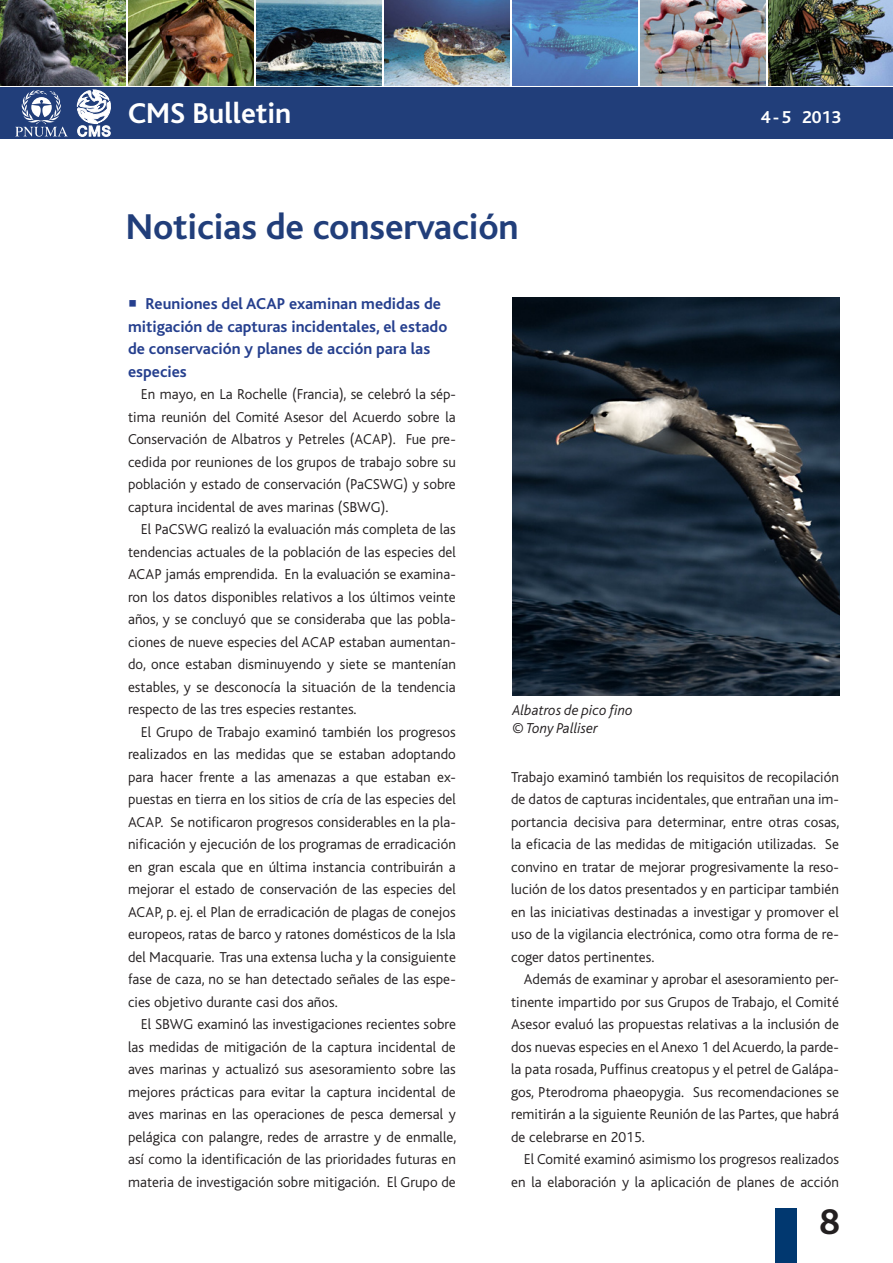
<style>
.page{position:relative;width:893px;height:1263px;background:#fff}
.page>*{position:absolute;margin:0;border:0;box-sizing:border-box;transform-origin:0 0}
.t1{font:700 37.5px "Bliss";letter-spacing:-.005em;color:#213e7a}
.t2{font:700 37.5px "Bliss";color:#231f20}
.t3{font:700 30px "Bliss";color:#fff}
.t4{font:700 18px "Bliss";color:#fff}
.U2_CMS_Newsletter{font:700 16.5px/22.5px "Bliss";color:#253f8e}
.Body_CMS_Newsletter{font:300 15px/22.5px "Bliss";color:#231f20;text-align:justify}
.Bulletin_French_BU_1{font:italic 300 15px/18px "Bliss";color:#231f20}
.s1{font-family:"Minion Pro";font-weight:400;font-size:22.5px}
</style>
<div class="page">
<div style="left:776px;top:1209px;width:21px;height:54px;background:#013870"></div>
<img style="left:128px;top:0;width:126px;height:85px">
<img style="left:0;top:0;width:125px;height:85px">
<img style="left:640px;top:0;width:126px;height:85px">
<img style="left:256px;top:0;width:126px;height:85px">
<img style="left:384px;top:0;width:126px;height:85px">
<img style="left:512px;top:0;width:126px;height:85px">
<img style="left:768px;top:0;width:125px;height:85px">
<div style="left:0;top:88px;width:893px;height:51px;background:#213e7a"></div>
<svg style="left:77px;top:90px;width:34px;height:47px"></svg>
<svg style="left:15px;top:90px;width:53px;height:47px"></svg>
<img style="left:512px;top:298px;width:328px;height:397px">
<h2 class="t3" style="left:128px;top:98px;width:165px">CMS Bulletin</h2>
<p class="t4" style="left:761px;top:108px;width:82px">4-5 2013</p>
<h1 class="t1" style="left:126px;top:207px;width:394px">Noticias de conservación</h1>
<p class="U2_CMS_Newsletter" style="left:128px;top:293px;width:321px"><span class="s1">■</span> Reuniones del ACAP examinan medidas de mitigación de capturas incidentales, el estado de conservación y planes de acción para las especies</p>
<p class="Body_CMS_Newsletter" style="left:128px;top:383px;width:329px;text-indent:13px">En mayo, en La Rochelle (Francia), se celebró la sép&shy;tima reunión del Comité Asesor del Acuerdo sobre la Conservación de Albatros y Petreles (ACAP). Fue pre&shy;cedida por reuniones de los grupos de trabajo sobre su población y estado de conservación (PaCSWG) y sobre captura incidental de aves marinas (SBWG).</p>
<p class="Body_CMS_Newsletter" style="left:128px;top:518px;width:329px;text-indent:13px">El PaCSWG realizó la evaluación más completa de las tendencias actuales de la población de las especies del ACAP jamás emprendida. En la evaluación se examina&shy;ron los datos disponibles relativos a los últimos veinte años, y se concluyó que se consideraba que las pobla&shy;ciones de nueve especies del ACAP estaban aumentan&shy;do, once estaban disminuyendo y siete se mantenían estables, y se desconocía la situación de la tendencia respecto de las tres especies restantes.</p>
<p class="Body_CMS_Newsletter" style="left:128px;top:721px;width:329px;text-indent:13px">El Grupo de Trabajo examinó también los progresos realizados en las medidas que se estaban adoptando para hacer frente a las amenazas a que estaban ex&shy;puestas en tierra en los sitios de cría de las especies del ACAP. Se notificaron progresos considerables en la pla&shy;nificación y ejecución de los programas de erradicación en gran escala que en última instancia contribuirán a mejorar el estado de conservación de las especies del ACAP, p. ej. el Plan de erradicación de plagas de conejos europeos, ratas de barco y ratones domésticos de la Isla del Macquarie. Tras una extensa lucha y la consiguiente fase de caza, no se han detectado señales de las espe&shy;cies objetivo durante casi dos años.</p>
<p class="Body_CMS_Newsletter" style="left:128px;top:1013px;width:330px;text-indent:13px">El SBWG examinó las investigaciones recientes sobre las medidas de mitigación de la captura incidental de aves marinas y actualizó sus asesoramiento sobre las mejores prácticas para evitar la captura incidental de aves marinas en las operaciones de pesca demersal y pelágica con palangre, redes de arrastre y de enmalle, así como la identificación de las prioridades futuras en materia de investigación sobre mitigación. El Grupo de</p>
<p class="Bulletin_French_BU_1" style="left:512px;top:702px;width:122px">Albatros de pico fino © Tony Palliser</p>
<p class="Body_CMS_Newsletter" style="left:511px;top:766px;width:330px">Trabajo examinó también los requisitos de recopilación de datos de capturas incidentales, que entrañan una im&shy;portancia decisiva para determinar, entre otras cosas, la eficacia de las medidas de mitigación utilizadas. Se convino en tratar de mejorar progresivamente la reso&shy;lución de los datos presentados y en participar también en las iniciativas destinadas a investigar y promover el uso de la vigilancia electrónica, como otra forma de re&shy;coger datos pertinentes.</p>
<p class="Body_CMS_Newsletter" style="left:511px;top:968px;width:329px;text-indent:13px">Además de examinar y aprobar el asesoramiento per&shy;tinente impartido por sus Grupos de Trabajo, el Comité Asesor evaluó las propuestas relativas a la inclusión de dos nuevas especies en el Anexo 1 del Acuerdo, la parde&shy;la pata rosada, Puffinus creatopus y el petrel de Galápa&shy;gos, Pterodroma phaeopygia. Sus recomendaciones se remitirán a la siguiente Reunión de las Partes, que habrá de celebrarse en 2015.</p>
<p class="Body_CMS_Newsletter" style="left:511px;top:1148px;width:329px;text-align:right">El Comité examinó asimismo los progresos realizados en la elaboración y la aplicación de planes de acción</p>
<h1 class="t2" style="left:819px;top:1202px;width:22px">8</h1>
</div>
